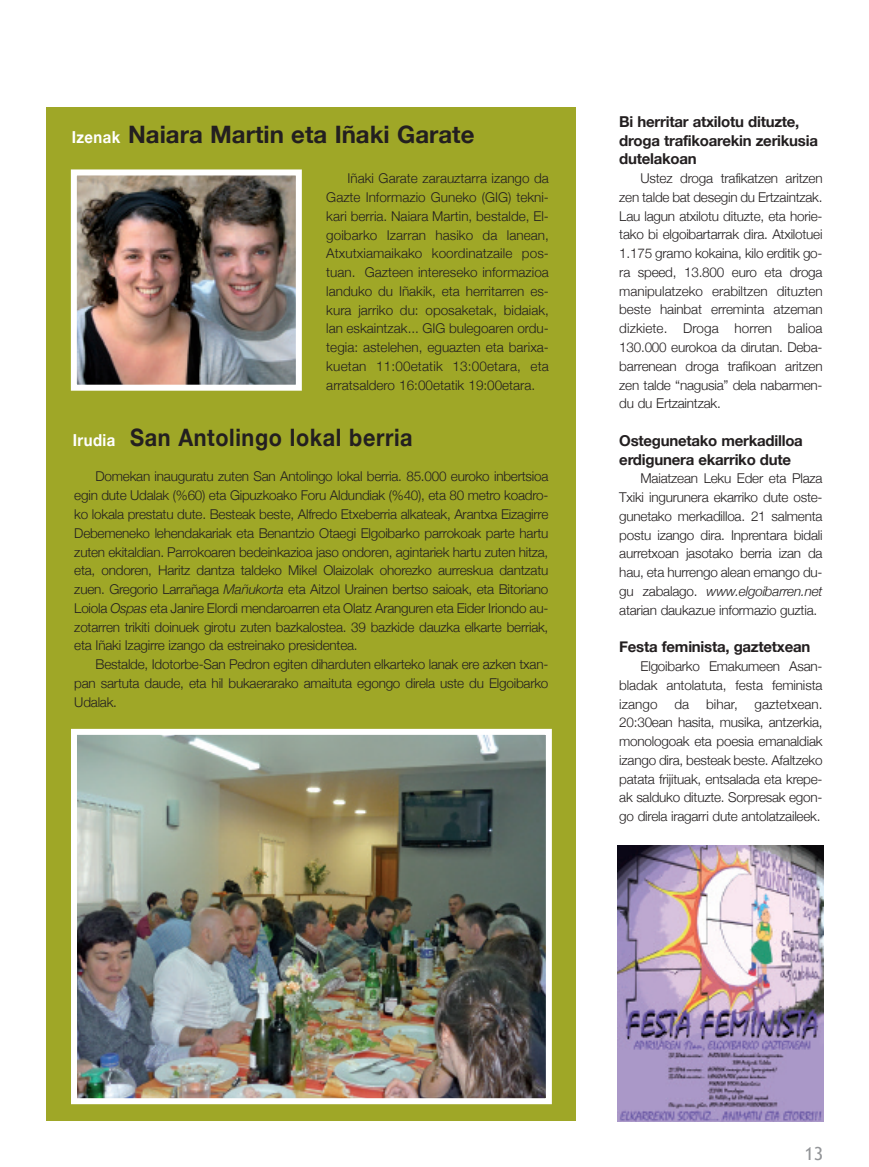
<style>
.page{position:relative;width:869px;height:1167px;background:#fff}
.page>*{position:absolute;margin:0;border:0;box-sizing:border-box;transform-origin:0 0}
.t1{font:700 24px "Helvetica Neue";letter-spacing:.015em;color:#231f20}
.t2{font:700 24px "Helvetica Neue";letter-spacing:.015em;color:#231f20;scale:.9 1}
.t3{font:18px "Trebuchet MS";color:#939598}
.t4{font:700 15px/18.8px "Helvetica Neue";letter-spacing:-.015em;color:#231f20}
.t5{font:300 13.5px/18.8px "Helvetica Neue";letter-spacing:-.015em;color:#231f20;text-align:justify}
.s1{font-size:16.5px;color:#fff}
.s2{font-style:italic}
</style>
<div class="page">
<div style="left:46px;top:108px;width:529px;height:1012px;background:#9fa727"></div>
<img style="left:78px;top:176px;width:217px;height:207px">
<div style="left:71px;top:169px;width:231px;height:221px;border:6px solid #fff"></div>
<img style="left:78px;top:735px;width:466px;height:361px">
<div style="left:71px;top:728px;width:480px;height:375px;border:6px solid #fff"></div>
<img style="left:617px;top:845px;width:206px;height:276px">
<h1 class="t1" style="left:72px;top:120px;width:404px"><span class="s1">Izenak</span> Naiara Martin eta Iñaki Garate</h1>
<p class="t5" style="left:326px;top:169px;width:224px;text-indent:21px">Iñaki Garate zarauztarra izango da Gazte Informazio Guneko (GIG) tekni&shy;kari berria. Naiara Martin, bestalde, El&shy;goibarko Izarran hasiko da lanean, Atxutxiamaikako koordinatzaile pos&shy;tuan. Gazteen intereseko informazioa landuko du Iñakik, eta herritarren es&shy;kura jarriko du: oposaketak, bidaiak, lan eskaintzak... GIG bulegoaren ordu&shy;tegia: astelehen, eguazten eta barixa&shy;kuetan 11:00etatik 13:00etara, eta arratsaldero 16:00etatik 19:00etara.</p>
<h1 class="t2" style="left:73px;top:422px;width:379px"><span class="s1">Irudia</span> San Antolingo lokal berria</h1>
<p class="t5" style="left:74px;top:467px;width:475px;text-indent:21px">Domekan inauguratu zuten San Antolingo lokal berria. 85.000 euroko inbertsioa egin dute Udalak (%60) eta Gipuzkoako Foru Aldundiak (%40), eta 80 metro koadro&shy;ko lokala prestatu dute. Besteak beste, Alfredo Etxeberria alkateak, Arantxa Eizagirre Debemeneko lehendakariak eta Benantzio Otaegi Elgoibarko parrokoak parte hartu zuten ekitaldian. Parrokoaren bedeinkazioa jaso ondoren, agintariek hartu zuten hitza, eta, ondoren, Haritz dantza taldeko Mikel Olaizolak ohorezko aurreskua dantzatu zuen. Gregorio Larrañaga <span class="s2">Mañukorta</span> eta Aitzol Urainen bertso saioak, eta Bitoriano Loiola <span class="s2">Ospas</span> eta Janire Elordi mendaroarren eta Olatz Aranguren eta Eider Iriondo au&shy;zotarren trikiti doinuek girotu zuten bazkalostea. 39 bazkide dauzka elkarte berriak, eta Iñaki Izagirre izango da estreinako presidentea.</p>
<p class="t5" style="left:74px;top:654px;width:475px;text-indent:21px">Bestalde, Idotorbe-San Pedron egiten diharduten elkarteko lanak ere azken txan&shy;pan sartuta daude, eta hil bukaerarako amaituta egongo direla uste du Elgoibarko Udalak.</p>
<p class="t4" style="left:619px;top:112px;width:200px">Bi herritar atxilotu dituzte, droga trafikoarekin zerikusia dutelakoan</p>
<p class="t5" style="left:619px;top:168px;width:205px;text-indent:21px">Ustez droga trafikatzen aritzen zen talde bat desegin du Ertzaintzak.<br>Lau lagun atxilotu dituzte, eta horie&shy;tako bi elgoibartarrak dira. Atxilotuei 1.175 gramo kokaina, kilo erditik go&shy;ra speed, 13.800 euro eta droga manipulatzeko erabiltzen dituzten beste hainbat erreminta atzeman dizkiete. Droga horren balioa 130.000 eurokoa da dirutan. Deba&shy;barrenean droga trafikoan aritzen zen talde “nagusia” dela nabarmen&shy;du du Ertzaintzak.</p>
<p class="t4" style="left:619px;top:430px;width:185px">Ostegunetako merkadilloa erdigunera ekarriko dute</p>
<p class="t5" style="left:619px;top:468px;width:205px;text-indent:21px">Maiatzean Leku Eder eta Plaza Txiki ingurunera ekarriko dute oste&shy;gunetako merkadilloa. 21 salmenta postu izango dira. Inprentara bidali aurretxoan jasotako berria izan da hau, eta hurrengo alean emango du&shy;gu zabalago. <span class="s2">www.elgoibarren.net </span>atarian daukazue informazio guztia.</p>
<p class="t4" style="left:619px;top:637px;width:192px">Festa feminista, gaztetxean</p>
<p class="t5" style="left:619px;top:656px;width:205px;text-indent:21px">Elgoibarko Emakumeen Asan&shy;bladak antolatuta, festa feminista izango da bihar, gaztetxean.<br>20:30ean hasita, musika, antzerkia, monologoak eta poesia emanaldiak izango dira, besteak beste. Afaltzeko patata frijituak, entsalada eta krepe&shy;ak salduko dituzte. Sorpresak egon&shy;go direla iragarri dute antolatzaileek.</p>
<h2 class="t3" style="left:804px;top:1142px;width:20px">13</h2>
</div>
